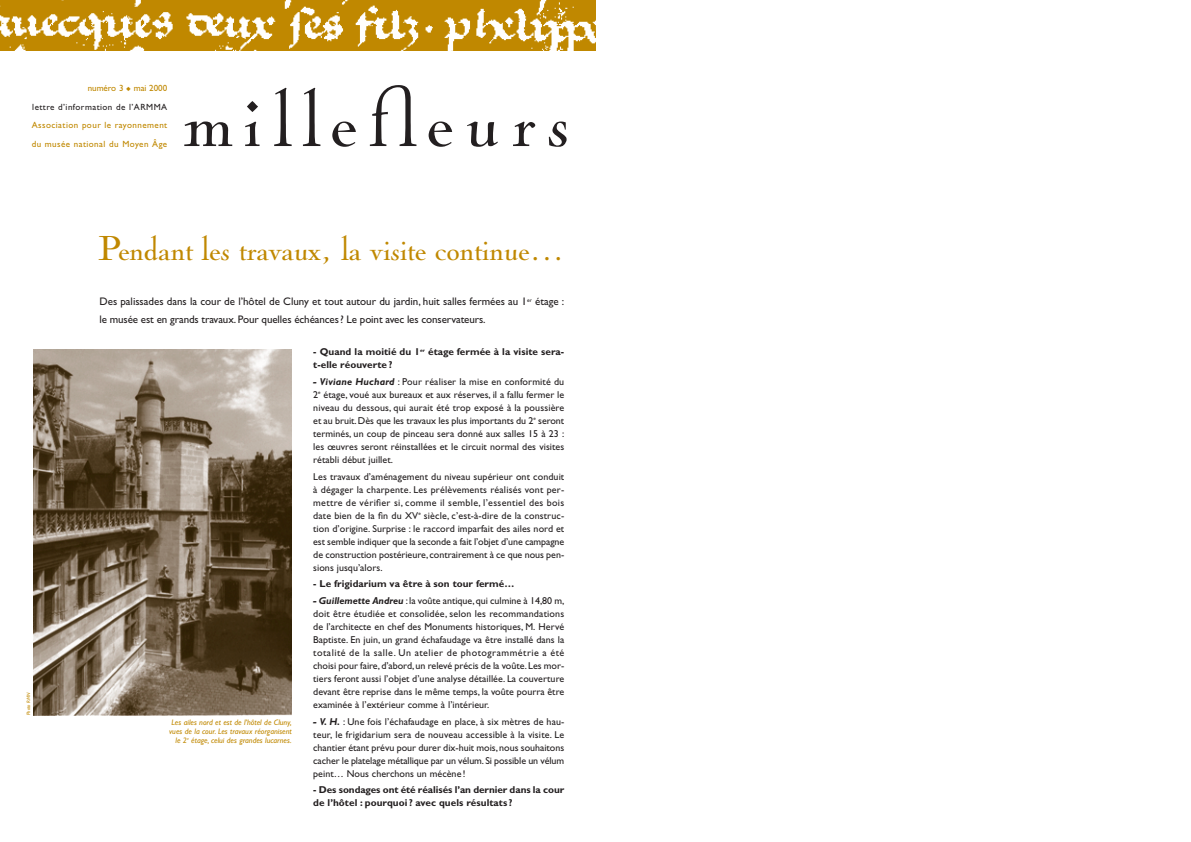
<style>
.page{position:relative;width:1191px;height:842px;background:#fff}
.page>*{position:absolute;margin:0;border:0;box-sizing:border-box;transform-origin:0 0}
.t1{font:36px "Nicolas Cochin T";letter-spacing:-.01em;color:#c08800}
.t2{font:11px/18px "Gill Sans";letter-spacing:-.005em;color:#231f20}
.t3{font:10px/13px "Gill Sans";letter-spacing:.005em;color:#231f20;text-align:justify}
.t4{font:700 10px/13px "Gill Sans";letter-spacing:.005em;color:#231f20}
.t5{font:9px/18.7px "Gill Sans";letter-spacing:.05em;color:#c08800}
.t6{font:9px/18.8px "Gill Sans";letter-spacing:.05em;color:#231f20;text-align:right}
.t7{font:italic 8px/9px "Gill Sans";color:#c08800;text-align:right}
.t8{font:italic 5px "Gill Sans";color:#c08800}
.s1{color:#c08800}
.s2{font-weight:700;font-style:italic}
</style>
<div class="page">
<img style="left:0;top:0;width:595px;height:50px">
<svg style="left:184px;top:122px;width:48px;height:24px"></svg>
<svg style="left:274px;top:88px;width:18px;height:58px"></svg>
<svg style="left:303px;top:88px;width:17px;height:58px"></svg>
<svg style="left:332px;top:122px;width:24px;height:25px"></svg>
<svg style="left:428px;top:122px;width:24px;height:25px"></svg>
<svg style="left:467px;top:122px;width:31px;height:25px"></svg>
<svg style="left:513px;top:122px;width:22px;height:24px"></svg>
<svg style="left:549px;top:122px;width:17px;height:25px"></svg>
<svg style="left:370px;top:85px;width:46px;height:61px"></svg>
<svg style="left:245px;top:122px;width:14px;height:24px"></svg>
<svg style="left:247px;top:101px;width:11px;height:11px"></svg>
<img style="left:33px;top:349px;width:259px;height:367px">
<p class="t6" style="left:32px;top:79px;width:136px"><span class="s1">numéro 3</span> <span class="s1">◆ mai 2000<br></span>lettre d’information de l’ARMMA</p>
<p class="t5" style="left:32px;top:117px;width:137px">Association pour le rayonnement du musée national du Moyen Âge</p>
<h1 class="t1" style="left:98px;top:226px;width:468px">Pendant les travaux, la visite continue...</h1>
<p class="t8" style="left:26px;top:715px;width:24px;rotate:-90deg">Photo RMN</p>
<p class="t2" style="left:99px;top:294px;width:466px">Des palissades dans la cour de l’hôtel de Cluny et tout autour du jardin, huit salles fermées au 1<sup>er</sup> étage : le musée est en grands travaux. Pour quelles échéances? Le point avec les conservateurs.</p>
<p class="t7" style="left:169px;top:719px;width:124px">Les ailes nord et est de l’hôtel de Cluny, vues de la cour. Les travaux réorganisent le 2<sup>e</sup> étage, celui des grandes lucarnes.</p>
<p class="t4" style="left:313px;top:346px;width:252px">- Quand la moitié du 1<sup>er</sup> étage fermée à la visite sera&shy;t-elle réouverte ?</p>
<p class="t3" style="left:313px;top:376px;width:252px"><span class="s2">- Viviane Huchard</span> : Pour réaliser la mise en conformité du 2<sup>e</sup> étage, voué aux bureaux et aux réserves, il a fallu fermer le niveau du dessous, qui aurait été trop exposé à la poussière et au bruit.Dès que les travaux les plus importants du 2<sup>e</sup> seront terminés, un coup de pinceau sera donné aux salles 15 à 23 : les œuvres seront réinstallées et le circuit normal des visites rétabli début juillet.</p>
<p class="t3" style="left:313px;top:471px;width:252px">Les travaux d’aménagement du niveau supérieur ont conduit à dégager la charpente. Les prélèvements réalisés vont per&shy;mettre de vérifier si, comme il semble, l’essentiel des bois date bien de la fin du XV<sup>e</sup> siècle, c’est-à-dire de la construc&shy;tion d’origine. Surprise : le raccord imparfait des ailes nord et est semble indiquer que la seconde a fait l’objet d’une campagne de construction postérieure, contrairement à ce que nous pen&shy;sions jusqu’alors.</p>
<p class="t4" style="left:313px;top:578px;width:202px">- Le frigidarium va être à son tour fermé…</p>
<p class="t3" style="left:313px;top:595px;width:252px"><span class="s2">- Guillemette Andreu</span> : la voûte antique,qui culmine à 14,80 m, doit être étudiée et consolidée, selon les recommandations de l’architecte en chef des Monuments historiques, M. Hervé Baptiste. En juin, un grand échafaudage va être installé dans la totalité de la salle. Un atelier de photogrammétrie a été choisi pour faire,d’abord, un relevé précis de la voûte. Les mor&shy;tiers feront aussi l’objet d’une analyse détaillée. La couverture devant être reprise dans le même temps, la voûte pourra être examinée à l’extérieur comme à l’intérieur.</p>
<p class="t3" style="left:313px;top:716px;width:252px"><span class="s2">- V. H.</span> : Une fois l’échafaudage en place, à six mètres de hau&shy;teur, le frigidarium sera de nouveau accessible à la visite. Le chantier étant prévu pour durer dix-huit mois, nous souhaitons cacher le platelage métallique par un vélum. Si possible un vélum peint… Nous cherchons un mécène !</p>
<p class="t4" style="left:313px;top:784px;width:252px">- Des sondages ont été réalisés l’an dernier dans la cour de l’hôtel : pourquoi? avec quels résultats ?</p>
</div>
